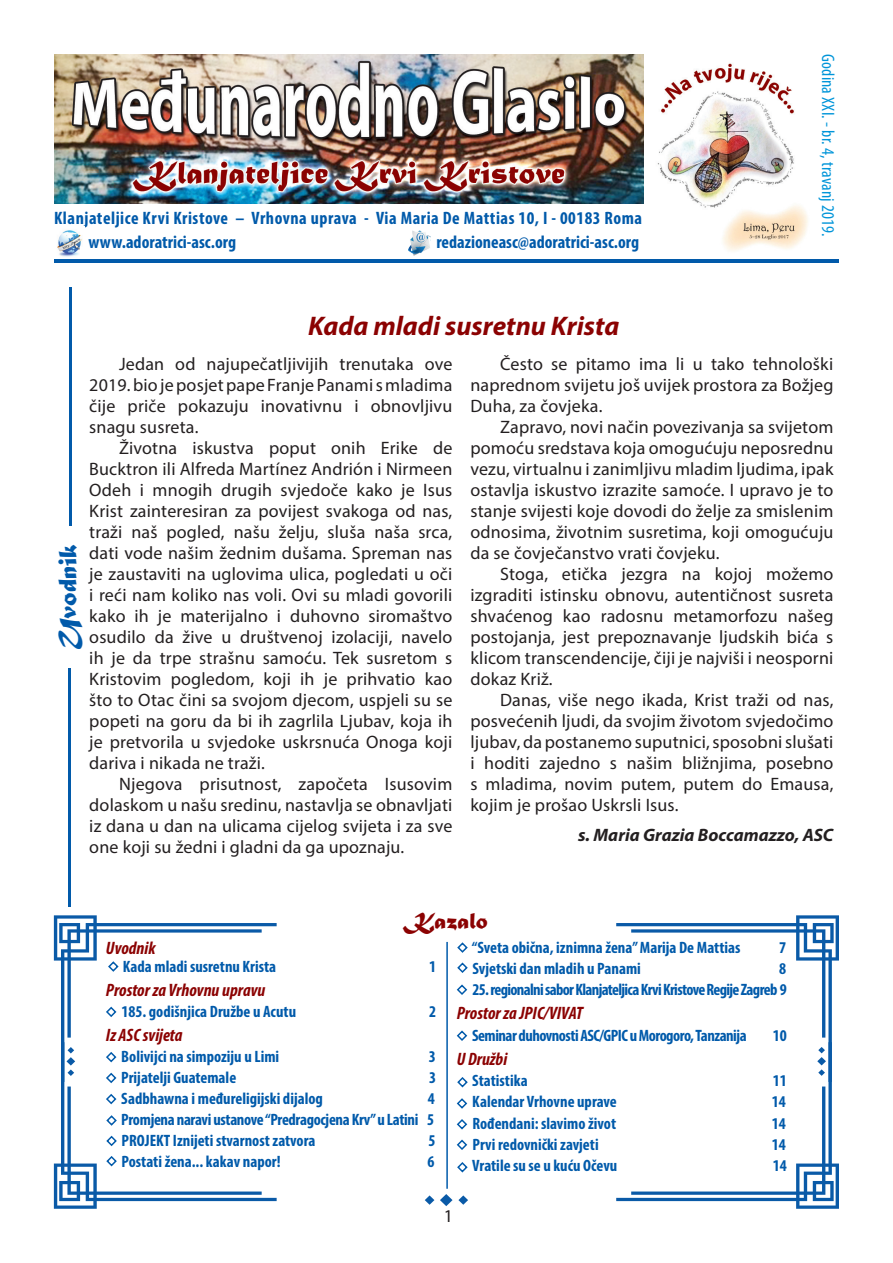
<style>
.page{position:relative;width:893px;height:1263px;background:#fff}
.page>*{position:absolute;margin:0;border:0;box-sizing:border-box;transform-origin:0 0}
.t1{font:italic 700 27px "Myriad Pro";color:#8b0202}
.t2{font:27px "Matura MT Script Capitals";color:#015aaa}
.t3{font:24px "Matura MT Script Capitals";color:#8b0202}
.t4{font:18px/21px "Myriad Pro";letter-spacing:.01em;color:#231f20;text-align:justify}
.t5{font:700 condensed 18px/24px "Myriad Pro";letter-spacing:.025em;color:#015aaa}
.t6{font:italic 700 condensed 18px "Myriad Pro";color:#8b0202}
.t7{font:700 condensed 18px "Myriad Pro";color:#015aaa}
.t8{font:condensed 18px "Myriad Pro";letter-spacing:.01em;color:#0095d9}
.t9{font:italic 700 18px "Myriad Pro";color:#231f20}
.t10{font:700 condensed 16.5px/21px "Myriad Pro";color:#015aaa;text-align:justify}
.t11{font:700 condensed 16.5px "Myriad Pro";letter-spacing:-.04em;color:#015aaa}
.t12{font:700 condensed 16.5px "Myriad Pro";letter-spacing:-.03em;color:#015aaa}
</style>
<div class="page">
<hr style="left:54px;top:259px;width:785px;height:4px;background:#015aaa">
<hr style="left:69px;top:287px;width:3px;height:239px;background:#015aaa">
<hr style="left:69px;top:668px;width:2px;height:238px;background:#015aaa">
<hr style="left:446px;top:942px;width:2px;height:247px;background:#015aaa">
<svg style="left:456px;top:984px;width:12px;height:11px"></svg>
<svg style="left:456px;top:1030px;width:12px;height:11px"></svg>
<svg style="left:456px;top:1098px;width:12px;height:11px"></svg>
<svg style="left:456px;top:1119px;width:12px;height:11px"></svg>
<svg style="left:456px;top:1139px;width:12px;height:11px"></svg>
<svg style="left:440px;top:1194px;width:12px;height:12px"></svg>
<svg style="left:458px;top:1195px;width:10px;height:10px"></svg>
<svg style="left:425px;top:1195px;width:9px;height:10px"></svg>
<svg style="left:616px;top:915px;width:223px;height:294px"></svg>
<svg style="left:457px;top:942px;width:11px;height:11px"></svg>
<svg style="left:457px;top:962px;width:11px;height:11px"></svg>
<svg style="left:54px;top:915px;width:223px;height:294px"></svg>
<svg style="left:457px;top:1162px;width:11px;height:11px"></svg>
<svg style="left:457px;top:1077px;width:11px;height:11px"></svg>
<img style="left:57px;top:230px;width:25px;height:27px">
<img style="left:408px;top:231px;width:23px;height:24px">
<img style="left:54px;top:54px;width:590px;height:149px">
<img style="left:657px;top:63px;width:151px;height:188px">
<p class="t5" style="left:88px;top:206px;width:555px;text-indent:-34px">Klanjateljice Krvi Kristove – Vrhovna uprava - Via Maria De Mattias 10, I - 00183 Roma www.adoratrici-asc.org</p>
<p class="t7" style="left:436px;top:231px;width:204px">redazioneasc@adoratrici-asc.org</p>
<h1 class="t1" style="left:308px;top:308px;width:313px">Kada mladi susretnu Krista</h1>
<p class="t8" style="left:839px;top:54px;width:184px;rotate:90deg">Godina XXI. - br. 4, travanj 2019.</p>
<p class="t4" style="left:89px;top:353px;width:365px;text-indent:30px">Jedan od najupečatljivijih trenutaka ove 2019. bio je posjet pape Franje Panami s mladima čije priče pokazuju inovativnu i obnovljivu snagu susreta.</p>
<p class="t4" style="left:89px;top:437px;width:365px;text-indent:30px">Životna iskustva poput onih Erike de Bucktron ili Alfreda Martínez Andrión i Nirmeen Odeh i mnogih drugih svjedoče kako je Isus Krist zainteresiran za povijest svakoga od nas, traži naš pogled, našu želju, sluša naša srca, dati vode našim žednim dušama. Spreman nas je zaustaviti na uglovima ulica, pogledati u oči i reći nam koliko nas voli. Ovi su mladi govorili kako ih je materijalno i duhovno siromaštvo osudilo da žive u društvenoj izolaciji, navelo ih je da trpe strašnu samoću. Tek susretom s Kristovim pogledom, koji ih je prihvatio kao što to Otac čini sa svojom djecom, uspjeli su se popeti na goru da bi ih zagrlila Ljubav, koja ih je pretvorila u svjedoke uskrsnuća Onoga koji dariva i nikada ne traži.</p>
<p class="t4" style="left:89px;top:773px;width:365px;text-indent:30px">Njegova prisutnost, započeta Isusovim dolaskom u našu sredinu, nastavlja se obnavljati iz dana u dan na ulicama cijelog svijeta i za sve one koji su žedni i gladni da ga upoznaju.</p>
<h1 class="t2" style="left:51px;top:649px;width:106px;rotate:-90deg">Uvodnik</h1>
<p class="t4" style="left:470px;top:353px;width:365px;text-indent:30px">Često se pitamo ima li u tako tehnološki naprednom svijetu još uvijek prostora za Božjeg Duha, za čovjeka.</p>
<p class="t4" style="left:470px;top:416px;width:365px;text-indent:30px">Zapravo, novi način povezivanja sa svijetom pomoću sredstava koja omogućuju neposrednu vezu, virtualnu i zanimljivu mladim ljudima, ipak ostavlja iskustvo izrazite samoće. I upravo je to stanje svijesti koje dovodi do želje za smislenim odnosima, životnim susretima, koji omogućuju da se čovječanstvo vrati čovjeku.</p>
<p class="t4" style="left:470px;top:563px;width:365px;text-indent:30px">Stoga, etička jezgra na kojoj možemo izgraditi istinsku obnovu, autentičnost susreta shvaćenog kao radosnu metamorfozu našeg postojanja, jest prepoznavanje ljudskih bića s klicom transcendencije, čiji je najviši i neosporni dokaz Križ.</p>
<p class="t4" style="left:470px;top:689px;width:365px;text-indent:30px">Danas, više nego ikada, Krist traži od nas, posvećenih ljudi, da svojim životom svjedočimo ljubav, da postanemo suputnici, sposobni slušati i hoditi zajedno s našim bližnjima, posebno s mladima, novim putem, putem do Emausa, kojim je prošao Uskrsli Isus.</p>
<p class="t9" style="left:578px;top:823px;width:257px">s. Maria Grazia Boccamazzo, ASC</p>
<h2 class="t3" style="left:406px;top:906px;width:83px">Kazalo</h2>
<p class="t6" style="left:106px;top:937px;width:51px">Uvodnik</p>
<p class="t10" style="left:123px;top:956px;width:155px">Kada mladi susretnu Krista</p>
<p class="t10" style="left:429px;top:956px;width:9px">1</p>
<p class="t6" style="left:106px;top:979px;width:161px">Prostor za Vrhovnu upravu</p>
<p class="t10" style="left:121px;top:1001px;width:176px">185. godišnjica Družbe u Acutu</p>
<p class="t10" style="left:429px;top:1001px;width:9px">2</p>
<p class="t6" style="left:106px;top:1024px;width:78px">Iz ASC svijeta</p>
<p class="t10" style="left:121px;top:1046px;width:159px">Bolivijci na simpoziju u Limi</p>
<p class="t10" style="left:429px;top:1046px;width:9px">3</p>
<p class="t10" style="left:121px;top:1067px;width:117px">Prijatelji Guatemale</p>
<p class="t10" style="left:429px;top:1067px;width:9px">3</p>
<p class="t10" style="left:121px;top:1088px;width:203px">Sadbhawna i međureligijski dijalog</p>
<p class="t10" style="left:121px;top:1088px;width:315px;text-indent:306px">4<br>Promjena naravi ustanove “Predragocjena Krv” u Latini 5<br>PROJEKT Iznijeti stvarnost zatvora</p>
<p class="t10" style="left:428px;top:1130px;width:9px">5</p>
<p class="t10" style="left:122px;top:1151px;width:160px">Postati žena... kakav napor!</p>
<p class="t10" style="left:427px;top:1151px;width:9px">6</p>
<p class="t10" style="left:472px;top:937px;width:270px">“Sveta obična, iznimna žena” Marija De Mattias</p>
<p class="t10" style="left:779px;top:937px;width:9px">7</p>
<p class="t10" style="left:472px;top:958px;width:170px">Svjetski dan mladih u Panami</p>
<p class="t10" style="left:779px;top:958px;width:9px">8</p>
<p class="t11" style="left:472px;top:980px;width:316px">25. regionalni sabor Klanjateljica Krvi Kristove Regije Zagreb 9</p>
<p class="t6" style="left:457px;top:1002px;width:127px">Prostor za JPIC/VIVAT</p>
<p class="t12" style="left:472px;top:1025px;width:276px">Seminar duhovnosti ASC/GPIC u Morogoro, Tanzanija</p>
<p class="t10" style="left:773px;top:1024px;width:16px">10</p>
<p class="t6" style="left:457px;top:1047px;width:52px">U Družbi</p>
<p class="t10" style="left:472px;top:1070px;width:57px">Statistika</p>
<p class="t10" style="left:773px;top:1070px;width:16px">11</p>
<p class="t10" style="left:472px;top:1091px;width:146px">Kalendar Vrhovne uprave</p>
<p class="t10" style="left:772px;top:1091px;width:16px">14</p>
<p class="t10" style="left:472px;top:1112px;width:145px">Rođendani: slavimo život</p>
<p class="t10" style="left:772px;top:1112px;width:16px">14</p>
<p class="t10" style="left:472px;top:1133px;width:128px">Prvi redovnički zavjeti</p>
<p class="t10" style="left:772px;top:1133px;width:16px">14</p>
<p class="t10" style="left:472px;top:1155px;width:147px">Vratile su se u kuću Očevu</p>
<p class="t10" style="left:773px;top:1155px;width:16px">14</p>
<p class="t4" style="left:444px;top:1206px;width:11px">1</p>
</div>
